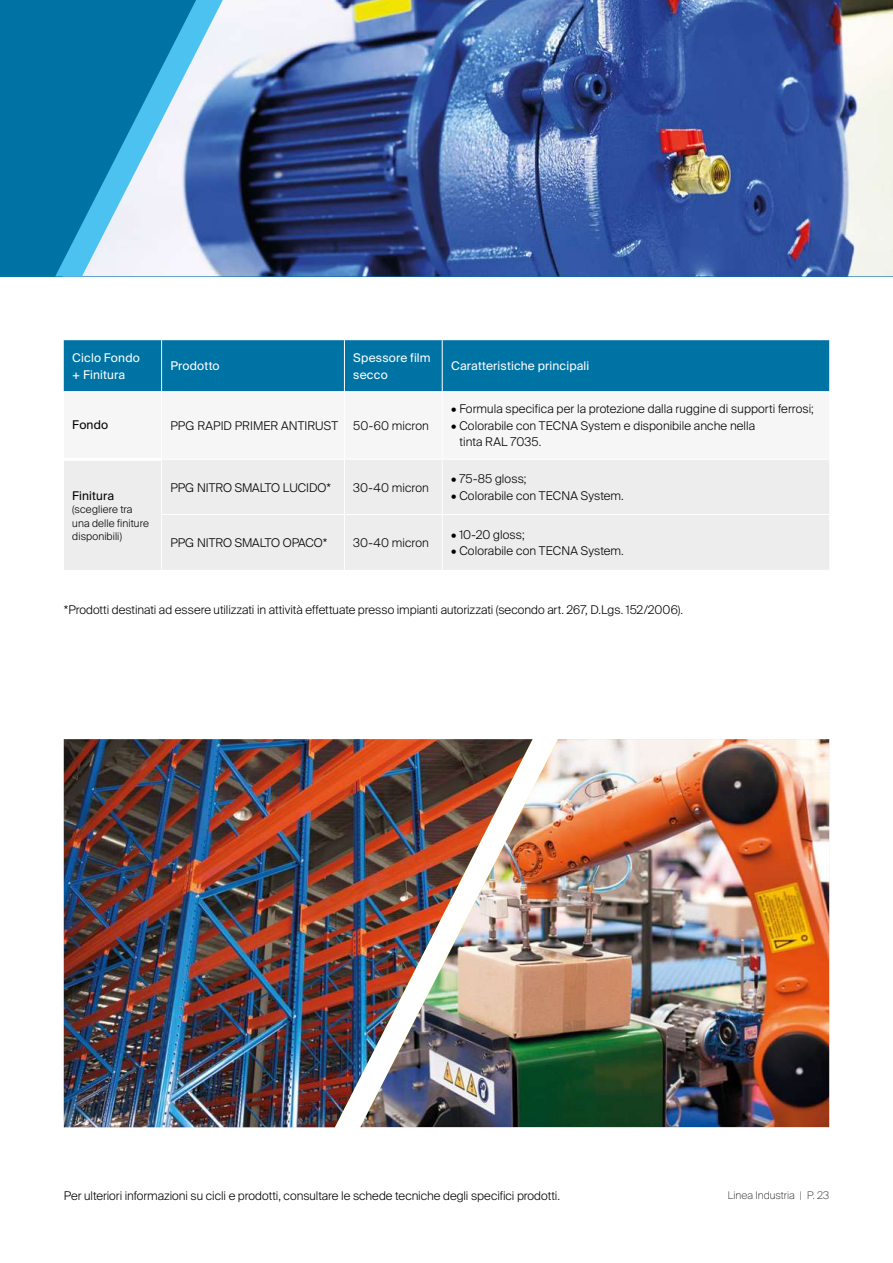
<style>
.page{position:relative;width:893px;height:1263px;background:#fff}
.page>*{position:absolute;margin:0;border:0;box-sizing:border-box;transform-origin:0 0}
.t1{font:300 12px/16.5px "Suisse Intl";color:#000}
.t2{font:12px/16.5px "Suisse Intl";letter-spacing:.01em;color:#fff}
.t3{font:12px "Suisse Intl";letter-spacing:.01em;color:#000}
.t4{font:300 10.5px/13.5px "Suisse Intl";letter-spacing:.01em;color:#000}
.t5{font:100 10.5px "Suisse Intl";color:#000}
</style>
<div class="page">
<div style="left:0;top:0;width:893px;height:276px;background:#0073a5"></div>
<img style="left:223px;top:0;width:670px;height:276px">
<svg style="left:55px;top:0;width:168px;height:276px"></svg>
<img style="left:64px;top:739px;width:296px;height:388px">
<img style="left:360px;top:739px;width:469px;height:388px">
<div style="left:64px;top:340px;width:765px;height:51px;background:#0073a5"></div>
<div style="left:64px;top:391px;width:98px;height:68px;background:#f6f6f6"></div>
<svg style="left:162px;top:391px;width:667px;height:1px"></svg>
<div style="left:64px;top:459px;width:98px;height:111px;background:#ededed"></div>
<div style="left:162px;top:460px;width:667px;height:110px;background:#ededed"></div>
<hr style="left:161px;top:340px;width:1px;height:51px;background:#fff">
<hr style="left:161px;top:459px;width:183px;height:1px;background:#fff">
<hr style="left:161px;top:514px;width:183px;height:1px;background:#fff">
<hr style="left:344px;top:514px;width:98px;height:1px;background:#fff">
<hr style="left:442px;top:514px;width:387px;height:1px;background:#fff">
<hr style="left:64px;top:458px;width:97px;height:3px;background:#fff">
<hr style="left:161px;top:391px;width:1px;height:68px;background:#fff">
<hr style="left:344px;top:391px;width:1px;height:68px;background:#fff">
<hr style="left:442px;top:391px;width:1px;height:68px;background:#fff">
<hr style="left:161px;top:460px;width:1px;height:54px;background:#fff">
<hr style="left:344px;top:460px;width:1px;height:54px;background:#fff">
<hr style="left:442px;top:460px;width:1px;height:54px;background:#fff">
<hr style="left:161px;top:515px;width:1px;height:55px;background:#fff">
<hr style="left:344px;top:515px;width:1px;height:55px;background:#fff">
<hr style="left:442px;top:515px;width:1px;height:55px;background:#fff">
<hr style="left:344px;top:340px;width:1px;height:51px;background:#fff">
<hr style="left:442px;top:340px;width:1px;height:51px;background:#fff">
<p class="t2" style="left:72px;top:350px;width:69px">Ciclo Fondo + Finitura</p>
<p class="t2" style="left:170px;top:358px;width:51px">Prodotto</p>
<p class="t2" style="left:353px;top:350px;width:79px">Spessore film secco</p>
<p class="t2" style="left:451px;top:358px;width:140px">Caratteristiche principali</p>
<p class="t3" style="left:72px;top:418px;width:37px">Fondo</p>
<p class="t1" style="left:170px;top:417px;width:169px">PPG RAPID PRIMER ANTIRUST</p>
<p class="t1" style="left:353px;top:417px;width:77px">50-60 micron</p>
<p class="t3" style="left:72px;top:488px;width:43px">Finitura</p>
<p class="t4" style="left:72px;top:503px;width:78px">(scegliere tra una delle finiture disponibili)</p>
<p class="t1" style="left:170px;top:479px;width:162px">PPG NITRO SMALTO LUCIDO*</p>
<p class="t1" style="left:353px;top:479px;width:77px">30-40 micron</p>
<p class="t1" style="left:170px;top:535px;width:158px">PPG NITRO SMALTO OPACO*</p>
<p class="t1" style="left:353px;top:535px;width:77px">30-40 micron</p>
<p class="t1" style="left:451px;top:401px;width:364px">• Formula specifica per la protezione dalla ruggine di supporti ferrosi;</p>
<p class="t1" style="left:460px;top:417px;width:297px;text-indent:-9px">• Colorabile con TECNA System e disponibile anche nella tinta RAL 7035.</p>
<p class="t1" style="left:451px;top:471px;width:77px">• 75-85 gloss;</p>
<p class="t1" style="left:451px;top:487px;width:174px">• Colorabile con TECNA System.</p>
<p class="t1" style="left:451px;top:526px;width:75px">• 10-20 gloss;</p>
<p class="t1" style="left:451px;top:543px;width:174px">• Colorabile con TECNA System.</p>
<p class="t1" style="left:64px;top:601px;width:621px">*Prodotti destinati ad essere utilizzati in attività effettuate presso impianti autorizzati (secondo art. 267, D.Lgs. 152/2006).</p>
<p class="t1" style="left:64px;top:1187px;width:498px">Per ulteriori informazioni su cicli e prodotti, consultare le schede tecniche degli specifici prodotti.</p>
<p class="t5" style="left:728px;top:1189px;width:103px">Linea Industria | P. 23</p>
</div>
